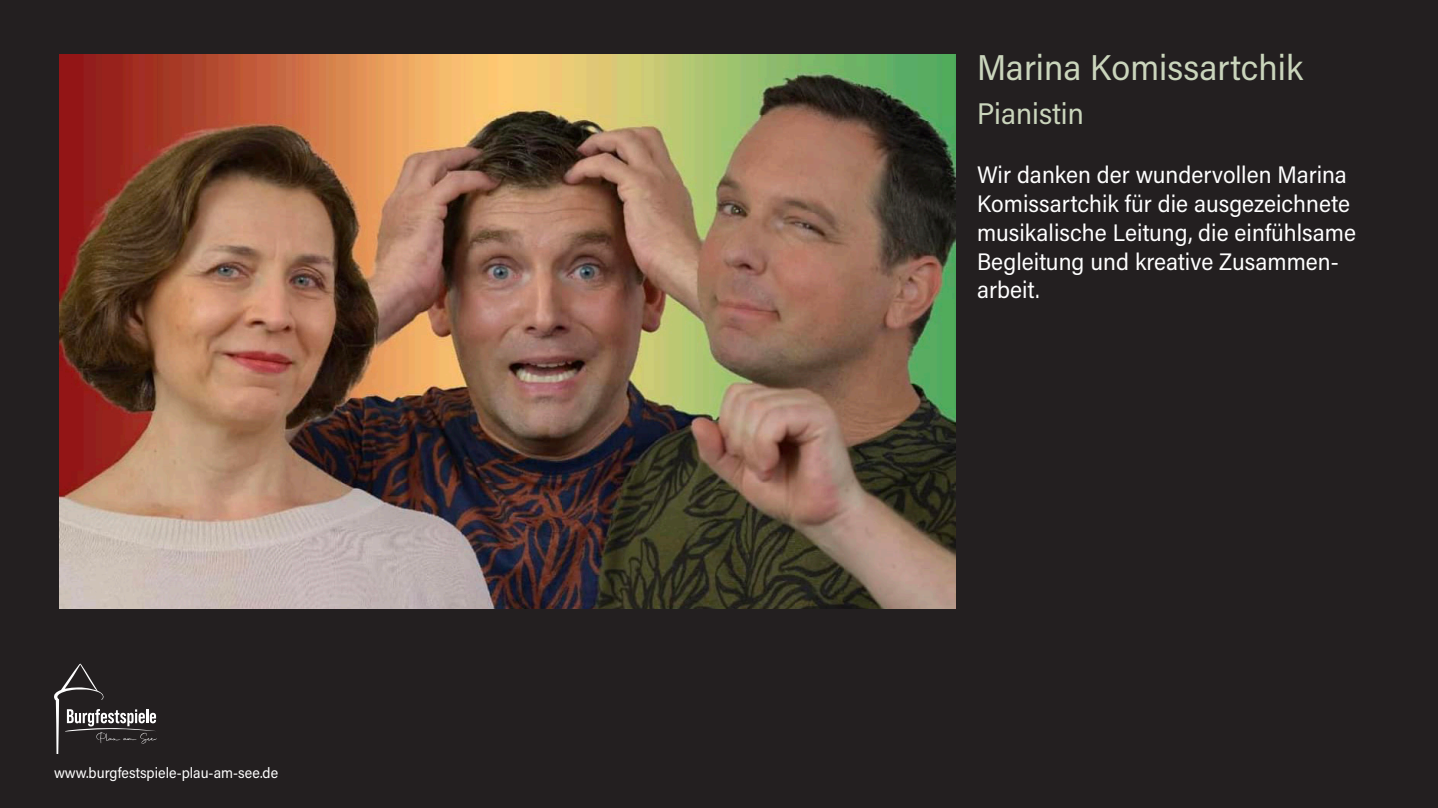
<style>
.page{position:relative;width:1438px;height:808px;background:#fff}
.page>*{position:absolute;margin:0;border:0;box-sizing:border-box;transform-origin:0 0}
.t1{font:36px "Acumin Variable Concept";color:#cad5bc}
.t2{font:30px "Acumin Variable Concept";color:#cad5bc}
.t3{font:24px/28.8px "Acumin Variable Concept";color:#fff}
.t4{font:15px "Acumin Variable Concept";color:#fff}
</style>
<div class="page">
<div style="left:0;top:0;width:1437px;height:808px;background:#231f20"></div>
<img style="left:60px;top:54px;width:895px;height:554px">
<svg style="left:54px;top:663px;width:103px;height:91px"></svg>
<p class="t4" style="left:54px;top:762px;width:226px">www.burgfestspiele-plau-am-see.de</p>
<p class="t1" style="left:977px;top:43px;width:327px">Marina Komissartchik</p>
<p class="t2" style="left:977px;top:93px;width:108px">Pianistin</p>
<p class="t3" style="left:977px;top:159px;width:380px">Wir danken der wundervollen Marina<br>Komissartchik für die ausgezeichnete musikalische Leitung, die einfühlsame<br>Begleitung und kreative Zusammen&shy;arbeit.</p>
</div>
